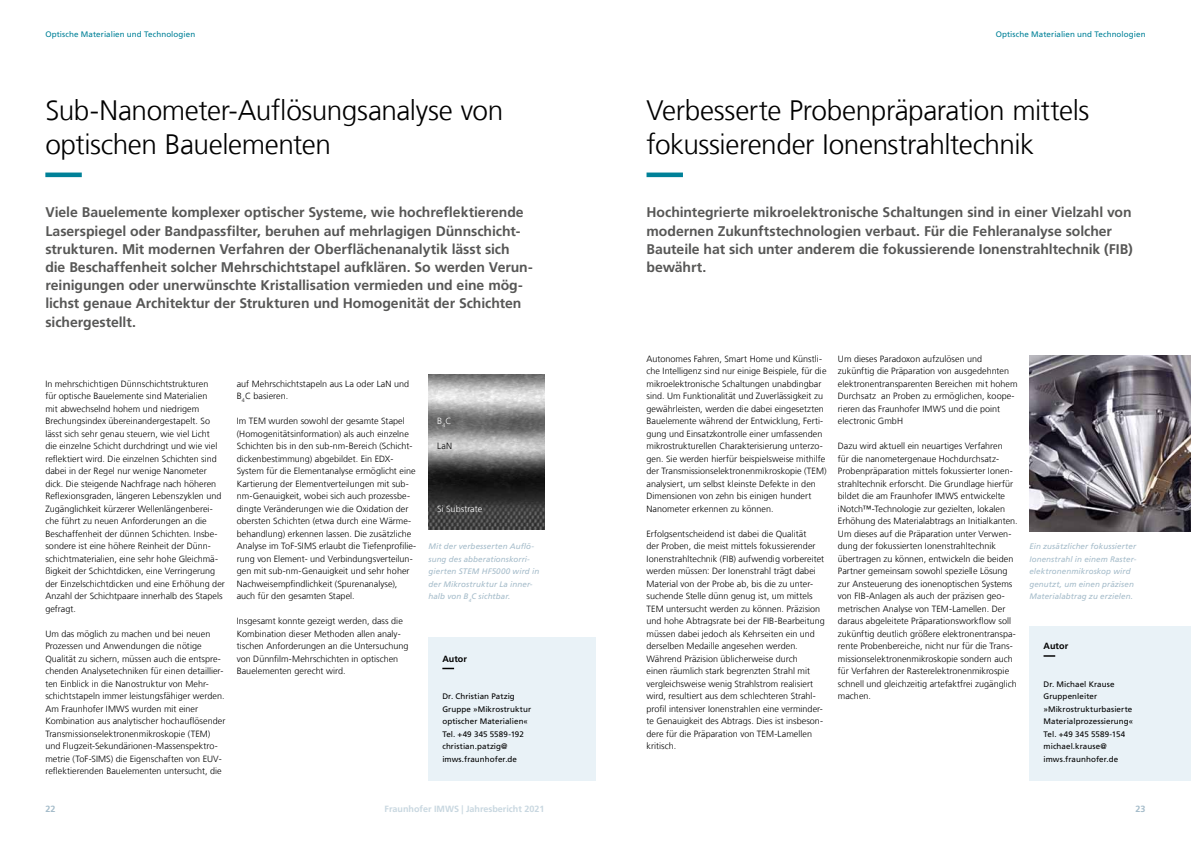
<style>
.page{position:relative;width:1191px;height:842px;background:#fff}
.page>*{position:absolute;margin:0;border:0;box-sizing:border-box;transform-origin:0 0}
.t1{font:300 28px/33.6px "Frutiger LT Com";letter-spacing:-.015em;color:#000}
.t2{font:700 14px/18.2px "Frutiger LT Com";letter-spacing:-.005em;color:#575756}
.t3{font:300 9px/12.5px "Frutiger LT Com";letter-spacing:.005em;color:#000}
.t4{font:700 9px "Frutiger LT Com";color:#c8d7e0}
.t5{font:300 9px "Frutiger LT Com";color:#fff}
.t6{font:700 9px "Frutiger LT Com";letter-spacing:.005em;color:#000}
.t7{font:700 9px "Frutiger LT Com";color:#a5bcca}
.t8{font:italic 8px/12.5px "Frutiger LT Com";letter-spacing:.015em;color:#a5bcca}
.t9{font:8px/12.5px "Frutiger LT Com";letter-spacing:.01em;color:#000}
.t10{font:8px "Frutiger LT Com";letter-spacing:.01em;color:#008198}
</style>
<div class="page">
<img style="left:428px;top:374px;width:116px;height:155px">
<svg style="left:45px;top:173px;width:37px;height:4px"></svg>
<div style="left:428px;top:637px;width:167px;height:143px;background:#e9f2f7"></div>
<svg style="left:442px;top:668px;width:13px;height:1px"></svg>
<svg style="left:646px;top:173px;width:37px;height:4px"></svg>
<div style="left:1029px;top:626px;width:162px;height:154px;background:#e9f2f7"></div>
<svg style="left:1043px;top:655px;width:13px;height:2px"></svg>
<img style="left:1029px;top:355px;width:162px;height:176px">
<p class="t10" style="left:45px;top:29px;width:151px">Optische Materialien und Technologien</p>
<p class="t10" style="left:995px;top:29px;width:151px">Optische Materialien und Technologien</p>
<h1 class="t1" style="left:45px;top:94px;width:459px">Sub-Nanometer-Auflösungsanalyse von optischen Bauelementen</h1>
<p class="t2" style="left:45px;top:203px;width:489px">Viele Bauelemente komplexer optischer Systeme, wie hochreflektierende Laserspiegel oder Bandpassfilter, beruhen auf mehrlagigen Dünnschicht&shy;strukturen. Mit modernen Verfahren der Oberflächenanalytik lässt sich die Beschaffenheit solcher Mehrschichtstapel aufklären. So werden Verun&shy;reinigungen oder unerwünschte Kristallisation vermieden und eine mög&shy;lichst genaue Architektur der Strukturen und Homogenität der Schichten sichergestellt.</p>
<p class="t3" style="left:45px;top:377px;width:181px">In mehrschichtigen Dünnschichtstrukturen<br>für optische Bauelemente sind Materialien<br>mit abwechselnd hohem und niedrigem Brechungsindex übereinandergestapelt. So lässt sich sehr genau steuern, wie viel Licht<br>die einzelne Schicht durchdringt und wie viel reflektiert wird. Die einzelnen Schichten sind dabei in der Regel nur wenige Nanometer dick. Die steigende Nachfrage nach höheren Reflexionsgraden, längeren Lebenszyklen und Zugänglichkeit kürzerer Wellenlängenberei&shy;che führt zu neuen Anforderungen an die Beschaffenheit der dünnen Schichten. Insbe&shy;sondere ist eine höhere Reinheit der Dünn&shy;schichtmaterialien, eine sehr hohe Gleichmä&shy;ßigkeit der Schichtdicken, eine Verringerung der Einzelschichtdicken und eine Erhöhung der Anzahl der Schichtpaare innerhalb des Stapels gefragt.</p>
<p class="t3" style="left:45px;top:627px;width:181px">Um das möglich zu machen und bei neuen Prozessen und Anwendungen die nötige Qualität zu sichern, müssen auch die entspre&shy;chenden Analysetechniken für einen detaillier&shy;ten Einblick in die Nanostruktur von Mehr&shy;schichtstapeln immer leistungsfähiger werden.<br>Am Fraunhofer IMWS wurden mit einer Kombination aus analytischer hochauflösender Transmissionselektronenmikroskopie (TEM) und Flugzeit-Sekundärionen-Massenspektro&shy;metrie (ToF-SIMS) die Eigenschaften von EUV&shy;reflektierenden Bauelementen untersucht, die</p>
<p class="t3" style="left:237px;top:377px;width:174px">auf Mehrschichtstapeln aus La oder LaN und<br>B<sub>4</sub>C basieren.</p>
<p class="t3" style="left:237px;top:415px;width:181px">Im TEM wurden sowohl der gesamte Stapel (Homogenitätsinformation) als auch einzelne Schichten bis in den sub-nm-Bereich (Schicht&shy;dickenbestimmung) abgebildet. Ein EDX-System für die Elementanalyse ermöglicht eine Kartierung der Elementverteilungen mit sub&shy;nm-Genauigkeit, wobei sich auch prozessbe&shy;dingte Veränderungen wie die Oxidation der obersten Schichten (etwa durch eine Wärme&shy;behandlung) erkennen lassen. Die zusätzliche Analyse im ToF-SIMS erlaubt die Tiefenprofilie&shy;rung von Element- und Verbindungsverteilun&shy;gen mit sub-nm-Genauigkeit und sehr hoher Nachweisempfindlichkeit (Spurenanalyse), auch für den gesamten Stapel.</p>
<p class="t3" style="left:237px;top:615px;width:173px">Insgesamt konnte gezeigt werden, dass die Kombination dieser Methoden allen analy&shy;tischen Anforderungen an die Untersuchung von Dünnfilm-Mehrschichten in optischen Bauelementen gerecht wird.</p>
<p class="t5" style="left:437px;top:416px;width:16px">B<sub>4</sub>C</p>
<p class="t3" style="left:437px;top:440px;width:16px">LaN</p>
<p class="t5" style="left:437px;top:503px;width:47px">Si Substrate</p>
<p class="t8" style="left:428px;top:540px;width:112px">Mit der verbesserten Auflö&shy;sung des abberationskorri&shy;gierten STEM HF5000 wird in der Mikrostruktur La inner&shy;halb von B<sub>4</sub>C sichtbar.</p>
<p class="t6" style="left:442px;top:653px;width:26px">Autor</p>
<p class="t9" style="left:442px;top:690px;width:90px">Dr. Christian Patzig<br>Gruppe »Mikrostruktur optischer Materialien«<br>Tel. +49 345 5589-192 christian.patzig@ imws.fraunhofer.de</p>
<h1 class="t1" style="left:646px;top:94px;width:444px">Verbesserte Probenpräparation mittels fokussierender Ionenstrahltechnik</h1>
<p class="t2" style="left:646px;top:203px;width:487px">Hochintegrierte mikroelektronische Schaltungen sind in einer Vielzahl von modernen Zukunftstechnologien verbaut. Für die Fehleranalyse solcher Bauteile hat sich unter anderem die fokussierende Ionenstrahltechnik (FIB) bewährt.</p>
<p class="t3" style="left:646px;top:352px;width:181px">Autonomes Fahren, Smart Home und Künstli&shy;che Intelligenz sind nur einige Beispiele, für die mikroelektronische Schaltungen unabdingbar sind. Um Funktionalität und Zuverlässigkeit zu gewährleisten, werden die dabei eingesetzten Bauelemente während der Entwicklung, Ferti&shy;gung und Einsatzkontrolle einer umfassenden mikrostrukturellen Charakterisierung unterzo&shy;gen. Sie werden hierfür beispielsweise mithilfe der Transmissionselektronenmikroskopie (TEM) analysiert, um selbst kleinste Defekte in den Dimensionen von zehn bis einigen hundert Nanometer erkennen zu können.</p>
<p class="t3" style="left:646px;top:527px;width:180px">Erfolgsentscheidend ist dabei die Qualität<br>der Proben, die meist mittels fokussierender Ionenstrahltechnik (FIB) aufwendig vorbereitet werden müssen: Der Ionenstrahl trägt dabei Material von der Probe ab, bis die zu unter&shy;suchende Stelle dünn genug ist, um mittels TEM untersucht werden zu können. Präzision und hohe Abtragsrate bei der FIB-Bearbeitung müssen dabei jedoch als Kehrseiten ein und derselben Medaille angesehen werden.<br>Während Präzision üblicherweise durch<br>einen räumlich stark begrenzten Strahl mit vergleichsweise wenig Strahlstrom realisiert wird, resultiert aus dem schlechteren Strahl&shy;profil intensiver Ionenstrahlen eine verminder&shy;te Genauigkeit des Abtrags. Dies ist insbeson&shy;dere für die Präparation von TEM-Lamellen kritisch.</p>
<p class="t3" style="left:838px;top:352px;width:181px">Um dieses Paradoxon aufzulösen und zukünftig die Präparation von ausgedehnten elektronentransparenten Bereichen mit hohem Durchsatz an Proben zu ermöglichen, koope&shy;rieren das Fraunhofer IMWS und die point electronic GmbH</p>
<p class="t3" style="left:838px;top:440px;width:181px">Dazu wird aktuell ein neuartiges Verfahren<br>für die nanometergenaue Hochdurchsatz-Probenpräparation mittels fokussierter Ionen&shy;strahltechnik erforscht. Die Grundlage hierfür bildet die am Fraunhofer IMWS entwickelte iNotch™-Technologie zur gezielten, lokalen Erhöhung des Materialabtrags an Initialkanten.<br>Um dieses auf die Präparation unter Verwen&shy;dung der fokussierten Ionenstrahltechnik übertragen zu können, entwickeln die beiden Partner gemeinsam sowohl spezielle Lösung zur Ansteuerung des ionenoptischen Systems von FIB-Anlagen als auch der präzisen geo&shy;metrischen Analyse von TEM-Lamellen. Der daraus abgeleitete Präparationsworkflow soll zukünftig deutlich größere elektronentranspa&shy;rente Probenbereiche, nicht nur für die Trans&shy;missionselektronenmikroskopie sondern auch für Verfahren der Rasterelektronenmikrospie schnell und gleichzeitig artefaktfrei zugänglich machen.</p>
<p class="t8" style="left:1029px;top:540px;width:108px">Ein zusätzlicher fokussierter<br>Ionenstrahl in einem Raster&shy;elektronenmikroskop wird genutzt, um einen präzisen<br>Materialabtrag zu erzielen.</p>
<p class="t6" style="left:1043px;top:641px;width:26px">Autor</p>
<p class="t9" style="left:1043px;top:678px;width:91px">Dr. Michael Krause<br>Gruppenleiter »Mikrostrukturbasierte<br>Materialprozessierung«<br>Tel. +49 345 5589-154 michael.krause@ imws.fraunhofer.de</p>
<p class="t7" style="left:45px;top:803px;width:12px">22</p>
<p class="t4" style="left:384px;top:803px;width:161px">Fraunhofer IMWS | Jahresbericht 2021</p>
<p class="t7" style="left:1135px;top:803px;width:12px">23</p>
</div>
